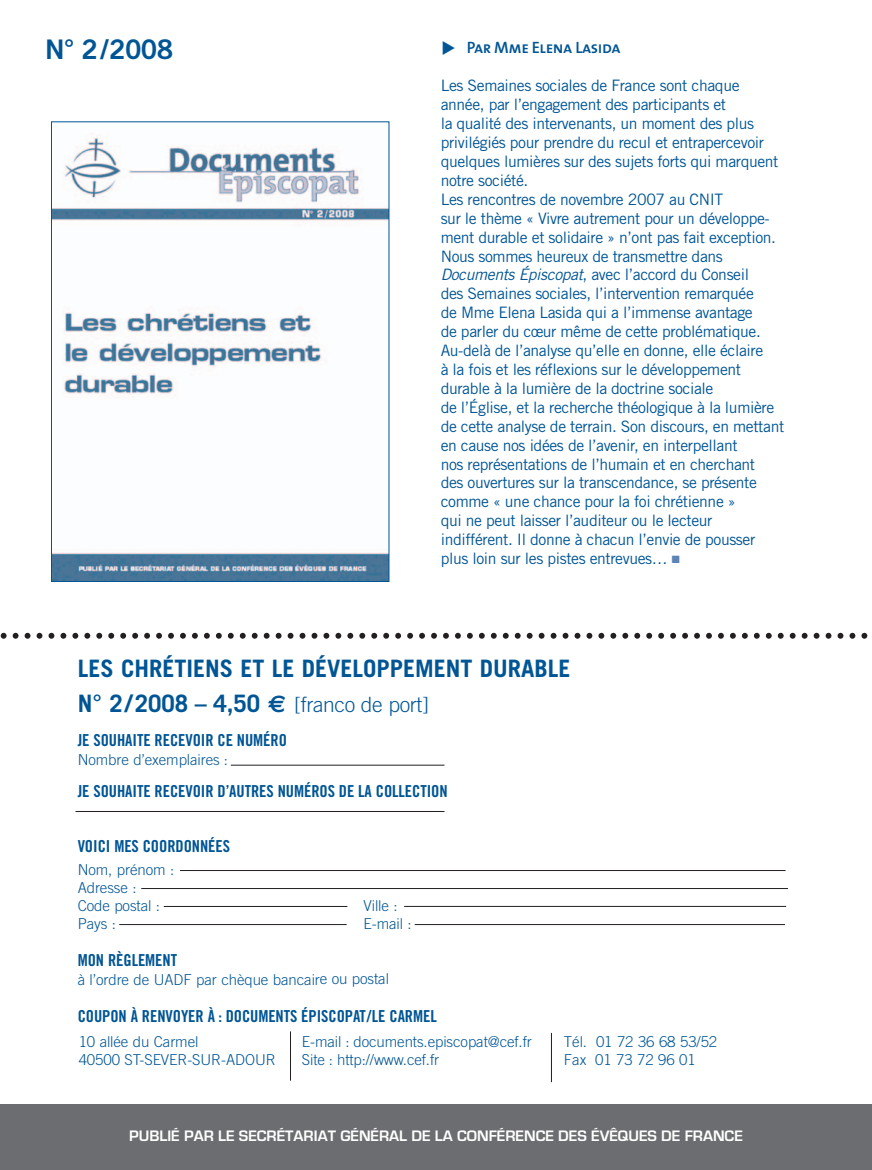
<style>
.page{position:relative;width:872px;height:1170px;background:#fff}
.page>*{position:absolute;margin:0;border:0;box-sizing:border-box;transform-origin:0 0}
.t1{font:27px "Trade Gothic Bold Two";color:#005595}
.t2{font:700 24px "Trade Gothic";color:#005595}
.t3{font:300 21px "Trade Gothic";letter-spacing:-.015em;color:#005595}
.t4{font:16.5px "Trade Gothic Bold Cond Twenty";letter-spacing:-.005em;color:#005595}
.t5{font:16.5px "The Mix Semi Bold Caps";letter-spacing:-.025em;color:#005595}
.t6{font:15.75px/18.9px "Trade Gothic";letter-spacing:-.025em;color:#005595}
.t7{font:700 15.75px "Eurostile";color:#fff}
.t8{font:300 15px/18px "Trade Gothic";letter-spacing:-.005em;color:#005595}
.s1{font-style:italic}
.s2{color:#5c84b7}
.s3{font-weight:700;font-size:24px}
.s4{font-family:"Euro Sans";font-weight:700;font-size:24px}
</style>
<div class="page">
<svg style="left:0;top:632px;width:868px;height:6px"></svg>
<div style="left:0;top:1103px;width:872px;height:66px;background:#6c6d70"></div>
<img style="left:53px;top:137px;width:334px;height:442px">
<div style="left:51px;top:122px;width:338px;height:459px;border:1px solid #005595"></div>
<hr style="left:231px;top:764px;width:213px;height:1px;background:#231f20">
<hr style="left:75px;top:811px;width:369px;height:1px;background:#231f20">
<hr style="left:164px;top:906px;width:183px;height:1px;background:#231f20">
<hr style="left:119px;top:924px;width:228px;height:1px;background:#231f20">
<hr style="left:141px;top:888px;width:647px;height:1px;background:#231f20">
<hr style="left:180px;top:870px;width:605px;height:1px;background:#231f20">
<hr style="left:404px;top:906px;width:382px;height:1px;background:#231f20">
<hr style="left:415px;top:924px;width:370px;height:1px;background:#231f20">
<hr style="left:290px;top:1031px;width:1px;height:49px;background:#231f20">
<hr style="left:551px;top:1032px;width:1px;height:50px;background:#231f20">
<h1 class="t1" style="left:45px;top:40px;width:130px">N° 2/2008</h1>
<p class="t5" style="left:467px;top:42px;width:155px">Par Mme Elena Lasida</p>
<p class="t6" style="left:441px;top:78px;width:345px">Les Semaines sociales de France sont chaque année, par l’engagement des participants et<br>la qualité des intervenants, un moment des plus privilégiés pour prendre du recul et entrapercevoir quelques lumières sur des sujets forts qui marquent notre société.<br>Les rencontres de novembre 2007 au CNIT<br>sur le thème « Vivre autrement pour un développe&shy;ment durable et solidaire » n’ont pas fait exception.<br>Nous sommes heureux de transmettre dans <span class="s1">Documents Épiscopat</span>, avec l’accord du Conseil<br>des Semaines sociales, l’intervention remarquée<br>de Mme Elena Lasida qui a l’immense avantage<br>de parler du cœur même de cette problématique.<br>Au-delà de l’analyse qu’elle en donne, elle éclaire<br>à la fois et les réflexions sur le développement durable à la lumière de la doctrine sociale<br>de l’Église, et la recherche théologique à la lumière de cette analyse de terrain. Son discours, en mettant en cause nos idées de l’avenir, en interpellant<br>nos représentations de l’humain et en cherchant<br>des ouvertures sur la transcendance, se présente comme « une chance pour la foi chrétienne »<br>qui ne peut laisser l’auditeur ou le lecteur indifférent. Il donne à chacun l’envie de pousser plus loin sur les pistes entrevues… <span class="s2">■</span></p>
<h2 class="t2" style="left:78px;top:659px;width:494px">LES CHRÉTIENS ET LE DÉVELOPPEMENT DURABLE</h2>
<h3 class="t3" style="left:78px;top:697px;width:353px"><span class="s3">N° 2/2008 – 4,50</span> <span class="s4">€</span> [franco de port]</h3>
<p class="t4" style="left:78px;top:734px;width:211px">JE SOUHAITE RECEVOIR CE NUMÉRO</p>
<p class="t8" style="left:78px;top:751px;width:152px">Nombre d’exemplaires :</p>
<p class="t4" style="left:78px;top:784px;width:371px">JE SOUHAITE RECEVOIR D’AUTRES NUMÉROS DE LA COLLECTION</p>
<p class="t4" style="left:78px;top:839px;width:154px">VOICI MES COORDONNÉES</p>
<p class="t8" style="left:78px;top:861px;width:98px">Nom, prénom :<br>Adresse :<br>Code postal :</p>
<p class="t8" style="left:363px;top:897px;width:36px">Ville :</p>
<p class="t8" style="left:78px;top:915px;width:40px">Pays :</p>
<p class="t8" style="left:363px;top:915px;width:50px">E-mail :</p>
<p class="t4" style="left:78px;top:953px;width:101px">MON RÈGLEMENT</p>
<p class="t8" style="left:78px;top:971px;width:313px">à l’ordre de UADF par chèque bancaire ou postal</p>
<p class="t4" style="left:78px;top:1009px;width:360px">COUPON À RENVOYER À : DOCUMENTS ÉPISCOPAT/LE CARMEL</p>
<p class="t8" style="left:79px;top:1033px;width:199px">10 allée du Carmel<br>40500 ST-SEVER-SUR-ADOUR</p>
<p class="t8" style="left:302px;top:1033px;width:231px">E-mail : documents.episcopat@cef.fr<br>Site : http://www.cef.fr</p>
<p class="t8" style="left:564px;top:1033px;width:155px">Tél. 01 72 36 68 53/52<br>Fax 01 73 72 96 01</p>
<p class="t7" style="left:129px;top:1125px;width:615px">PUBLIÉ PAR LE SECRÉTARIAT GÉNÉRAL DE LA CONFÉRENCE DES ÉVÊQUES DE FRANCE</p>
</div>
